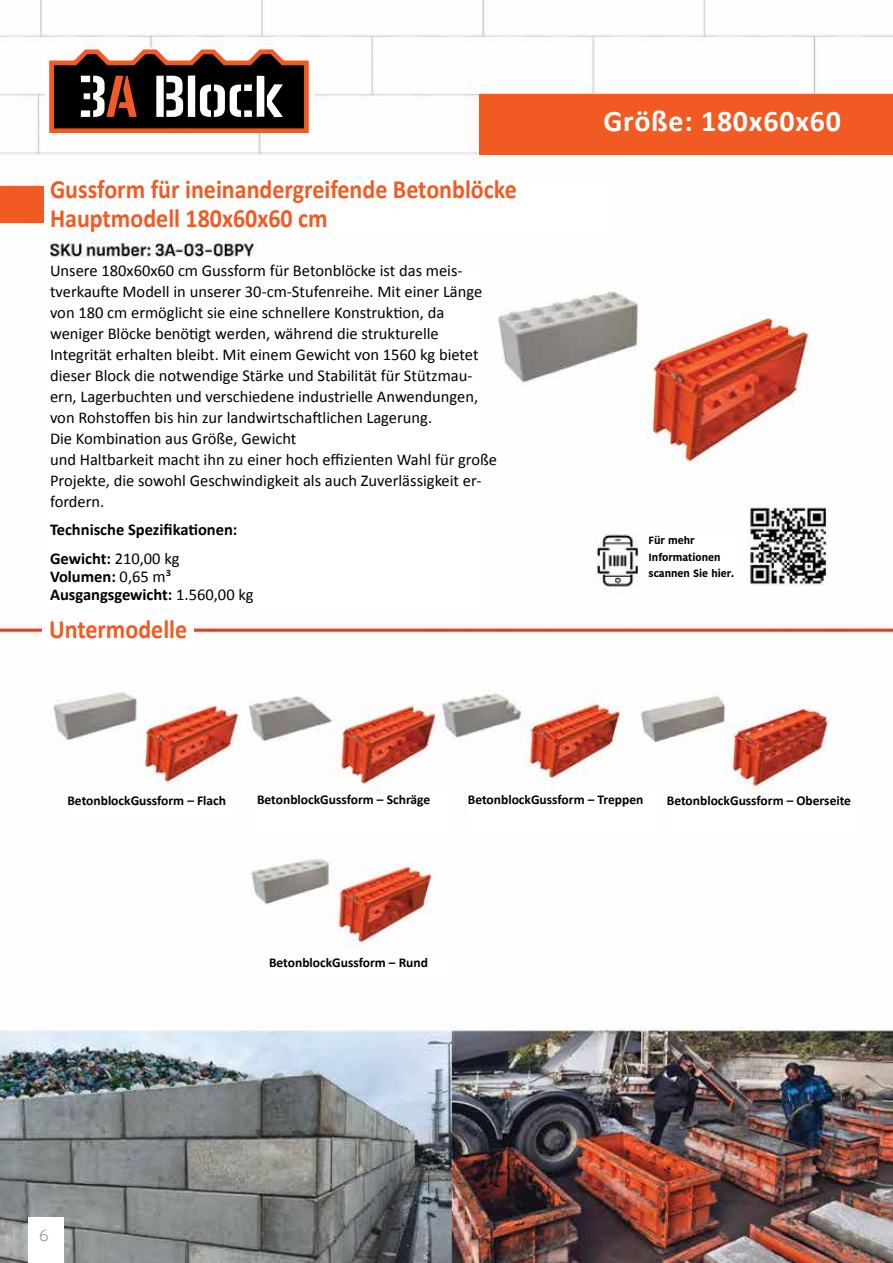
<style>
.page{position:relative;width:893px;height:1263px;background:#fff}
.page>*{position:absolute;margin:0;border:0;box-sizing:border-box;transform-origin:0 0}
.t1{font:700 30px "Calibri";letter-spacing:.025em;color:#fff}
.t2{font:700 26.4px/28.8px "Calibri";color:#f15a22;scale:.91 1}
.t3{font:16.5px/21px "Calibri";color:#000}
.t4{font:700 16.5px/28.5px "Calibri";color:#000}
.t5{font:16.5px "Ko Ho";color:#939598}
.t6{font:700 13.5px "Calibri";color:#000}
.t7{font:700 10.5px/16.5px "Kohinoor Telugu";color:#000}
.s1{font-weight:400}
</style>
<div class="page">
<img style="left:0;top:0;width:893px;height:1263px">
<div style="left:43px;top:270px;width:442px;height:339px;background:#fff"></div>
<div style="left:42px;top:620px;width:152px;height:31px;background:#fff"></div>
<div style="left:50px;top:180px;width:560px;height:54px;background:#fff"></div>
<div style="left:28px;top:1217px;width:35px;height:46px;background:#fff"></div>
<div style="left:45px;top:48px;width:270px;height:85px;background:#fff"></div>
<svg style="left:49px;top:49px;width:260px;height:84px"></svg>
<div style="left:479px;top:94px;width:414px;height:61px;background:#f15a22"></div>
<div style="left:0;top:186px;width:44px;height:37px;background:#f15a22"></div>
<div style="left:269px;top:956px;width:185px;height:25px;background:#fff"></div>
<div style="left:67px;top:794px;width:166px;height:25px;background:#fff"></div>
<div style="left:257px;top:794px;width:190px;height:37px;background:#fff"></div>
<div style="left:468px;top:794px;width:190px;height:37px;background:#fff"></div>
<div style="left:667px;top:795px;width:190px;height:36px;background:#fff"></div>
<div style="left:648px;top:533px;width:92px;height:55px;background:#fff"></div>
<h2 class="t2" style="left:50px;top:174px;width:514px">Gussform für ineinandergreifende Betonblöcke<br>Hauptmodell 180x60x60 cm</h2>
<p class="t3" style="left:50px;top:259px;width:449px">Unsere 180x60x60 cm Gussform für Betonblöcke ist das meis&shy;tverkaufte Modell in unserer 30-cm-Stufenreihe. Mit einer Länge von 180 cm ermöglicht sie eine schnellere Konstruktion, da weniger Blöcke benötigt werden, während die strukturelle Integrität erhalten bleibt. Mit einem Gewicht von 1560 kg bietet dieser Block die notwendige Stärke und Stabilität für Stützmau&shy;ern, Lagerbuchten und verschiedene industrielle Anwendungen, von Rohstoffen bis hin zur landwirtschaftlichen Lagerung.<br>Die Kombination aus Größe, Gewicht<br>und Haltbarkeit macht ihn zu einer hoch effizienten Wahl für große Projekte, die sowohl Geschwindigkeit als auch Zuverlässigkeit er&shy;fordern.</p>
<p class="t4" style="left:50px;top:515px;width:189px">Technische Spezifikationen:<br>Gewicht: <span class="s1">210,00 kg</span></p>
<p class="t4" style="left:50px;top:566px;width:205px;line-height:18px">Volumen: <span class="s1">0,65 m³<br></span>Ausgangsgewicht: <span class="s1">1.560,00 kg</span></p>
<h2 class="t2" style="left:49px;top:614px;width:153px">Untermodelle</h2>
<h1 class="t1" style="left:603px;top:100px;width:239px">Größe: 180x60x60</h1>
<p class="t7" style="left:648px;top:532px;width:87px">Für mehr<br>Informationen scannen Sie hier.</p>
<p class="t6" style="left:67px;top:790px;width:160px">BetonblockGussform – Flach</p>
<p class="t6" style="left:257px;top:790px;width:175px">BetonblockGussform – Schräge</p>
<p class="t6" style="left:468px;top:790px;width:177px">BetonblockGussform – Treppen</p>
<p class="t6" style="left:667px;top:791px;width:186px">BetonblockGussform – Oberseite</p>
<p class="t5" style="left:39px;top:1222px;width:11px">6</p>
<p class="t6" style="left:269px;top:952px;width:161px">BetonblockGussform – Rund</p>
</div>
